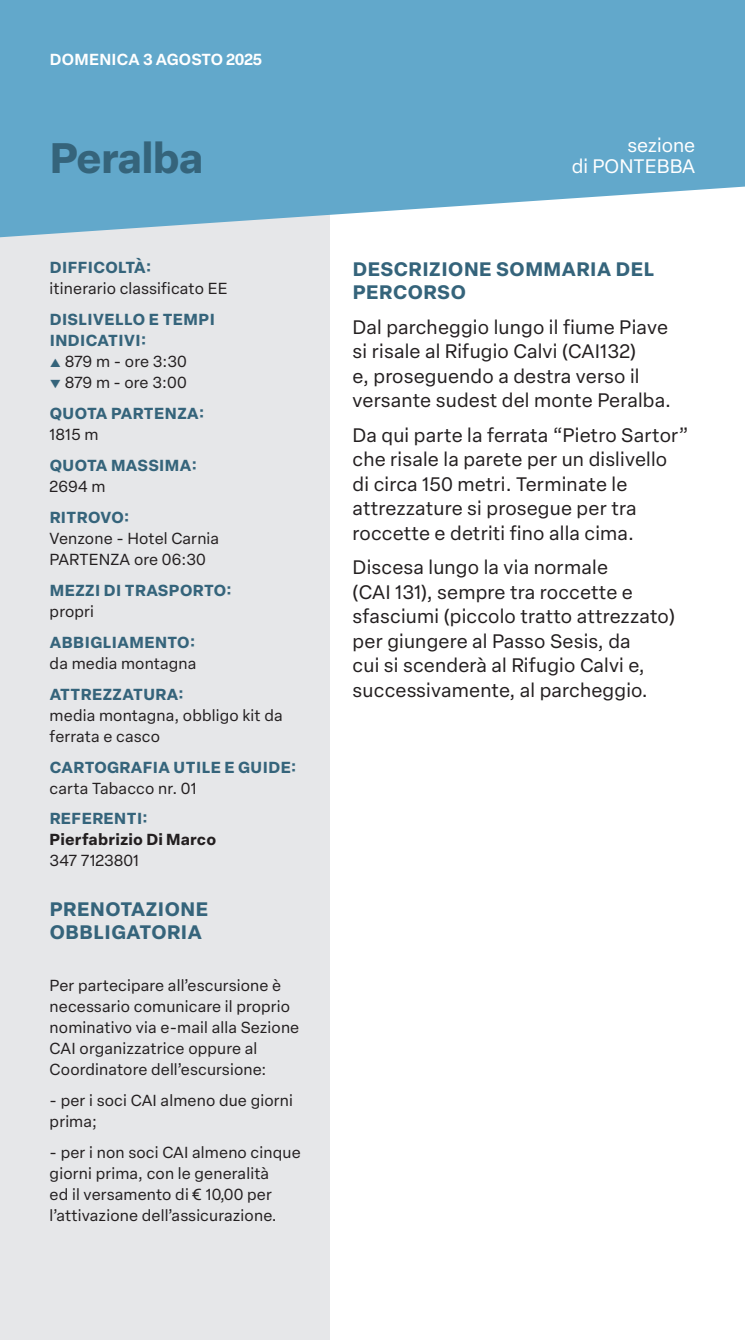
<style>
.page{position:relative;width:745px;height:1340px;background:#fff}
.page>*{position:absolute;margin:0;border:0;box-sizing:border-box;transform-origin:0 0}
.t1{font:700 42px "Elza Text";letter-spacing:-.02em;color:#35647b}
.t2{font:19.25px/24.5px "Elza Text";letter-spacing:.01em;color:#231f20}
.t3{font:700 19.25px/22.8px "Elza Text";letter-spacing:.03em;color:#35647b}
.t4{font:19.25px/21px "Elza Text";color:#fff;text-align:right}
.t5{font:15.75px/21px "Elza Text";letter-spacing:.01em;color:#231f20}
.t6{font:700 15.75px/21px "Elza Text";letter-spacing:.03em;color:#35647b}
.t7{font:600 15.75px "Elza Text";letter-spacing:.01em;color:#fff}
.t8{font:700 15.75px "Elza Text";letter-spacing:.01em;color:#231f20}
.s1{font-weight:700;color:#35647b}
.s2{font-weight:400;color:#231f20}
</style>
<div class="page">
<div style="left:0;top:134px;width:329px;height:1205px;background:#e6e7e9"></div>
<svg style="left:0;top:0;width:744px;height:239px;background:#73b1d0"></svg>
<p class="t7" style="left:50px;top:47px;width:214px">DOMENICA 3 AGOSTO 2025</p>
<h1 class="t1" style="left:50px;top:126px;width:155px">Peralba</h1>
<p class="t6" style="left:50px;top:256px;width:103px">DIFFICOLTÀ:</p>
<p class="t5" style="left:50px;top:277px;width:179px">itinerario classificato EE</p>
<p class="t6" style="left:50px;top:308px;width:166px">DISLIVELLO E TEMPI<br>INDICATIVI:</p>
<p class="t5" style="left:50px;top:350px;width:139px"><span class="s1">▲</span> 879 m - ore 3:30</p>
<p class="t6" style="left:50px;top:366px;width:156px;line-height:31px">▼ <span class="s2">879 m - ore 3:00<br></span>QUOTA PARTENZA:</p>
<p class="t5" style="left:50px;top:423px;width:50px">1815 m</p>
<p class="t6" style="left:50px;top:454px;width:149px">QUOTA MASSIMA:</p>
<p class="t5" style="left:50px;top:475px;width:57px">2694 m</p>
<p class="t6" style="left:50px;top:506px;width:81px">RITROVO:</p>
<p class="t5" style="left:50px;top:527px;width:171px">Venzone - Hotel Carnia<br>PARTENZA ore 06:30</p>
<p class="t6" style="left:50px;top:579px;width:183px">MEZZI DI TRASPORTO:</p>
<p class="t5" style="left:50px;top:600px;width:46px">propri</p>
<p class="t6" style="left:50px;top:631px;width:147px">ABBIGLIAMENTO:</p>
<p class="t5" style="left:50px;top:652px;width:148px">da media montagna</p>
<p class="t6" style="left:50px;top:683px;width:135px">ATTREZZATURA:</p>
<p class="t5" style="left:50px;top:703px;width:234px">media montagna, obbligo kit da ferrata e casco</p>
<p class="t6" style="left:50px;top:756px;width:248px">CARTOGRAFIA UTILE E GUIDE:</p>
<p class="t5" style="left:50px;top:776px;width:148px">carta Tabacco nr. 01</p>
<p class="t6" style="left:50px;top:807px;width:99px">REFERENTI:</p>
<p class="t8" style="left:50px;top:827px;width:168px">Pierfabrizio Di Marco</p>
<p class="t5" style="left:50px;top:849px;width:91px">347 7123801</p>
<p class="t3" style="left:50px;top:897px;width:160px">PRENOTAZIONE<br>OBBLIGATORIA</p>
<p class="t5" style="left:50px;top:974px;width:251px">Per partecipare all’escursione è necessario comunicare il proprio nominativo via e-mail alla Sezione CAI organizzatrice oppure al Coordinatore dell’escursione:</p>
<p class="t5" style="left:50px;top:1089px;width:245px">- per i soci CAI almeno due giorni prima;</p>
<p class="t5" style="left:50px;top:1140px;width:252px">- per i non soci CAI almeno cinque giorni prima, con le generalità<br>ed il versamento di € 10,00 per l’attivazione dell’assicurazione.</p>
<p class="t4" style="left:571px;top:134px;width:125px">sezione<br>di PONTEBBA</p>
<p class="t3" style="left:352px;top:257px;width:303px">DESCRIZIONE SOMMARIA DEL<br>PERCORSO</p>
<p class="t2" style="left:352px;top:313px;width:320px">Dal parcheggio lungo il fiume Piave si risale al Rifugio Calvi (CAI132)<br>e, proseguendo a destra verso il versante sudest del monte Peralba.</p>
<p class="t2" style="left:352px;top:421px;width:337px">Da qui parte la ferrata “Pietro Sartor” che risale la parete per un dislivello di circa 150 metri. Terminate le attrezzature si prosegue per tra roccette e detriti fino alla cima.</p>
<p class="t2" style="left:352px;top:554px;width:323px">Discesa lungo la via normale<br>(CAI 131), sempre tra roccette e sfasciumi (piccolo tratto attrezzato) per giungere al Passo Sesis, da<br>cui si scenderà al Rifugio Calvi e, successivamente, al parcheggio.</p>
</div>
